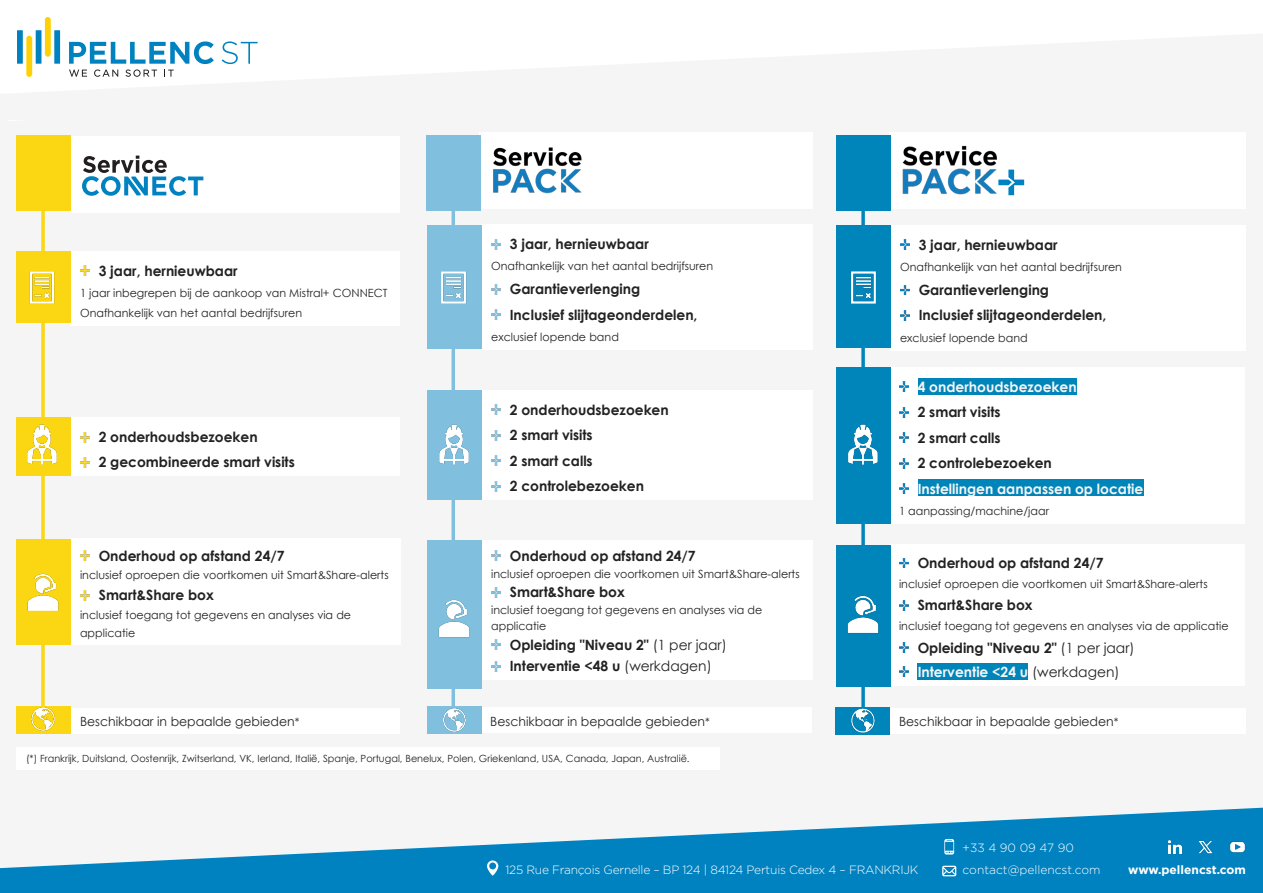
<style>
.page{position:relative;width:1263px;height:893px;background:#f5f5f5}
.page>*{position:absolute;margin:0;border:0;box-sizing:border-box;transform-origin:0 0}
.t1{font:700 14.1px/25.5px "Century Gothic";color:#222}
.t2{font:700 14.1px/25.5px "Century Gothic";letter-spacing:-.005em;color:#f5f5f5}
.t3{font:14.1px/24.2px "Century Gothic";color:#222}
.t4{font:12.75px "Century Gothic";color:#222}
.t5{font:300 12px "Gotham";letter-spacing:-.02em;color:#fff}
.t6{font:300 12px "Gotham";color:#fff}
.t7{font:700 12px "Gotham";color:#fff}
.t8{font:11.25px/18.3px "Century Gothic";letter-spacing:.005em;color:#222}
.t9{font:9.9px "Century Gothic";letter-spacing:-.005em;color:#222}
.s1{font-weight:400}
.s2{color:#222}
.s3{font-weight:700}
.s4{font-weight:700;color:#f5f5f5}
.s5{font-size:11.25px}
</style>
<div class="page">
<svg style="left:41px;top:211px;width:4px;height:493px"></svg>
<svg style="left:451px;top:211px;width:4px;height:494px"></svg>
<svg style="left:861px;top:211px;width:4px;height:495px"></svg>
<div style="left:889px;top:132px;width:357px;height:77px;background:#fff"></div>
<div style="left:480px;top:132px;width:333px;height:77px;background:#fff"></div>
<div style="left:70px;top:136px;width:329px;height:76px;background:#fff"></div>
<img style="left:493px;top:147px;width:89px;height:47px">
<svg style="left:82px;top:156px;width:121px;height:40px"></svg>
<img style="left:902px;top:145px;width:95px;height:50px">
<svg style="left:998px;top:170px;width:26px;height:25px"></svg>
<div style="left:481px;top:390px;width:332px;height:110px;background:#fff"></div>
<svg style="left:491px;top:405px;width:10px;height:10px"></svg>
<svg style="left:491px;top:430px;width:10px;height:10px"></svg>
<svg style="left:491px;top:456px;width:10px;height:10px"></svg>
<svg style="left:491px;top:481px;width:10px;height:10px"></svg>
<div style="left:70px;top:539px;width:330px;height:106px;background:#fff"></div>
<svg style="left:80px;top:551px;width:10px;height:10px"></svg>
<svg style="left:80px;top:590px;width:10px;height:10px"></svg>
<div style="left:481px;top:540px;width:332px;height:140px;background:#fff"></div>
<svg style="left:491px;top:551px;width:10px;height:10px"></svg>
<svg style="left:491px;top:588px;width:10px;height:9px"></svg>
<svg style="left:491px;top:640px;width:10px;height:10px"></svg>
<svg style="left:491px;top:661px;width:10px;height:10px"></svg>
<div style="left:889px;top:544px;width:356px;height:142px;background:#fff"></div>
<div style="left:918px;top:663px;width:110px;height:17px;background:#0085ba"></div>
<svg style="left:899px;top:558px;width:10px;height:10px"></svg>
<svg style="left:899px;top:600px;width:10px;height:10px"></svg>
<svg style="left:899px;top:643px;width:10px;height:10px"></svg>
<svg style="left:899px;top:667px;width:10px;height:10px"></svg>
<div style="left:889px;top:367px;width:355px;height:157px;background:#fff"></div>
<div style="left:918px;top:378px;width:159px;height:17px;background:#0085ba"></div>
<div style="left:918px;top:479px;width:225px;height:17px;background:#0085ba"></div>
<svg style="left:899px;top:382px;width:10px;height:10px"></svg>
<svg style="left:899px;top:407px;width:10px;height:10px"></svg>
<svg style="left:899px;top:433px;width:10px;height:10px"></svg>
<svg style="left:899px;top:458px;width:10px;height:10px"></svg>
<svg style="left:899px;top:484px;width:10px;height:10px"></svg>
<div style="left:70px;top:417px;width:330px;height:59px;background:#fff"></div>
<svg style="left:80px;top:432px;width:10px;height:10px"></svg>
<svg style="left:80px;top:458px;width:10px;height:10px"></svg>
<div style="left:70px;top:251px;width:330px;height:74px;background:#fff"></div>
<svg style="left:80px;top:266px;width:10px;height:10px"></svg>
<div style="left:481px;top:224px;width:332px;height:126px;background:#fff"></div>
<svg style="left:491px;top:239px;width:10px;height:10px"></svg>
<svg style="left:491px;top:284px;width:10px;height:10px"></svg>
<svg style="left:491px;top:310px;width:10px;height:10px"></svg>
<div style="left:889px;top:708px;width:357px;height:26px;background:#fff"></div>
<div style="left:480px;top:707px;width:332px;height:26px;background:#fff"></div>
<div style="left:70px;top:708px;width:330px;height:26px;background:#fff"></div>
<div style="left:890px;top:225px;width:355px;height:126px;background:#fff"></div>
<svg style="left:900px;top:240px;width:10px;height:10px"></svg>
<svg style="left:900px;top:285px;width:10px;height:10px"></svg>
<svg style="left:900px;top:310px;width:10px;height:10px"></svg>
<div style="left:835px;top:707px;width:54px;height:27px;background:#0085ba"></div>
<div style="left:427px;top:707px;width:54px;height:27px;background:#80c0de"></div>
<div style="left:427px;top:540px;width:54px;height:148px;background:#80c0de"></div>
<div style="left:427px;top:225px;width:54px;height:123px;background:#80c0de"></div>
<div style="left:427px;top:390px;width:54px;height:110px;background:#80c0de"></div>
<div style="left:16px;top:706px;width:54px;height:28px;background:#fad613"></div>
<div style="left:16px;top:539px;width:54px;height:106px;background:#fad613"></div>
<div style="left:16px;top:417px;width:54px;height:59px;background:#fad613"></div>
<div style="left:16px;top:251px;width:54px;height:72px;background:#fad613"></div>
<img style="left:29px;top:271px;width:26px;height:33px">
<img style="left:27px;top:424px;width:30px;height:41px">
<img style="left:27px;top:573px;width:32px;height:38px">
<img style="left:31px;top:704px;width:24px;height:27px">
<img style="left:441px;top:271px;width:26px;height:33px">
<img style="left:439px;top:424px;width:30px;height:41px">
<img style="left:438px;top:599px;width:32px;height:39px">
<img style="left:440px;top:705px;width:29px;height:27px">
<img style="left:849px;top:706px;width:29px;height:29px">
<div style="left:836px;top:545px;width:54px;height:141px;background:#0085ba"></div>
<div style="left:836px;top:225px;width:54px;height:122px;background:#0085ba"></div>
<div style="left:836px;top:367px;width:54px;height:157px;background:#0085ba"></div>
<img style="left:850px;top:271px;width:26px;height:33px">
<img style="left:848px;top:424px;width:30px;height:41px">
<img style="left:847px;top:595px;width:32px;height:39px">
<div style="left:16px;top:135px;width:54px;height:76px;background:#fad613"></div>
<div style="left:426px;top:135px;width:54px;height:76px;background:#80c0de"></div>
<div style="left:836px;top:135px;width:54px;height:76px;background:#0085ba"></div>
<div style="left:16px;top:747px;width:703px;height:22px;background:#fff"></div>
<svg style="left:0;top:808px;width:1263px;height:85px;fill:#0082c0"></svg>
<div style="left:26px;top:36px;width:6px;height:41px;background:#fed105;border-radius:3px"></div>
<div style="left:45px;top:17px;width:6px;height:40px;background:#fed105;border-radius:3px"></div>
<div style="left:17px;top:30px;width:6px;height:34px;background:#0082c0"></div>
<div style="left:36px;top:30px;width:5px;height:34px;background:#0082c0"></div>
<div style="left:54px;top:30px;width:6px;height:34px;background:#0082c0"></div>
<svg style="left:222px;top:41px;width:36px;height:23px"></svg>
<svg style="left:69px;top:41px;width:145px;height:36px"></svg>
<img style="left:1160px;top:832px;width:60px;height:29px">
<img style="left:1223px;top:832px;width:29px;height:29px">
<svg style="left:944px;top:839px;width:10px;height:15px"></svg>
<svg style="left:942px;top:866px;width:14px;height:10px"></svg>
<svg style="left:487px;top:860px;width:11px;height:16px"></svg>
<p class="t1" style="left:99px;top:257px;width:140px">3 jaar, hernieuwbaar</p>
<p class="t8" style="left:80px;top:283px;width:309px;line-height:19.6px">1 jaar inbegrepen bij de aankoop van Mistral+ CONNECT<br>Onafhankelijk van het aantal bedrijfsuren</p>
<p class="t1" style="left:99px;top:423px;width:198px">2 onderhoudsbezoeken<br>2 gecombineerde smart visits</p>
<p class="t1" style="left:99px;top:542px;width:187px">Onderhoud op afstand 24/7</p>
<p class="t8" style="left:80px;top:566px;width:310px">inclusief oproepen die voortkomen uit Smart&amp;Share-alerts</p>
<p class="t1" style="left:99px;top:582px;width:117px">Smart&amp;Share box</p>
<p class="t8" style="left:80px;top:605px;width:273px">inclusief toegang tot gegevens en analyses via de applicatie</p>
<p class="t1" style="left:510px;top:231px;width:140px">3 jaar, hernieuwbaar</p>
<p class="t8" style="left:491px;top:257px;width:224px">Onafhankelijk van het aantal bedrijfsuren</p>
<p class="t1" style="left:510px;top:276px;width:189px">Garantieverlenging<br>Inclusief slijtageonderdelen,</p>
<p class="t8" style="left:491px;top:328px;width:129px">exclusief lopende band</p>
<p class="t1" style="left:510px;top:396px;width:160px">2 onderhoudsbezoeken<br>2 smart visits<br>2 smart calls<br>2 controlebezoeken</p>
<p class="t1" style="left:510px;top:542px;width:187px">Onderhoud op afstand 24/7</p>
<p class="t8" style="left:491px;top:564px;width:310px">inclusief oproepen die voortkomen uit Smart&amp;Share-alerts</p>
<p class="t1" style="left:510px;top:579px;width:117px">Smart&amp;Share box</p>
<p class="t8" style="left:491px;top:602px;width:273px;line-height:15.6px">inclusief toegang tot gegevens en analyses via de applicatie</p>
<p class="t1" style="left:510px;top:634px;width:219px;line-height:21px">Opleiding "Niveau 2" <span class="s1">(1 per jaar)<br></span>Interventie &lt;48 u <span class="s1">(werkdagen)</span></p>
<p class="t1" style="left:919px;top:231px;width:140px">3 jaar, hernieuwbaar</p>
<p class="t8" style="left:900px;top:257px;width:224px">Onafhankelijk van het aantal bedrijfsuren</p>
<p class="t1" style="left:919px;top:276px;width:189px">Garantieverlenging<br>Inclusief slijtageonderdelen,</p>
<p class="t8" style="left:900px;top:328px;width:129px">exclusief lopende band</p>
<p class="t2" style="left:918px;top:373px;width:227px">4 onderhoudsbezoeken<br><span class="s2">2 smart visits<br>2 smart calls<br>2 controlebezoeken<br></span>Instellingen aanpassen op locatie</p>
<p class="t8" style="left:899px;top:502px;width:152px">1 aanpassing/machine/jaar</p>
<p class="t1" style="left:918px;top:549px;width:187px">Onderhoud op afstand 24/7</p>
<p class="t8" style="left:899px;top:574px;width:310px">inclusief oproepen die voortkomen uit Smart&amp;Share-alerts</p>
<p class="t1" style="left:918px;top:592px;width:116px">Smart&amp;Share box</p>
<p class="t8" style="left:899px;top:617px;width:331px">inclusief toegang tot gegevens en analyses via de applicatie</p>
<p class="t3" style="left:918px;top:635px;width:219px"><span class="s3">Opleiding "Niveau 2"</span> (1 per jaar)<br><span class="s4">Interventie &lt;24 u</span> (werkdagen)</p>
<p class="t4" style="left:80px;top:712px;width:221px">Beschikbaar in bepaalde gebieden<span class="s5">*</span></p>
<p class="t4" style="left:490px;top:712px;width:221px">Beschikbaar in bepaalde gebieden<span class="s5">*</span></p>
<p class="t4" style="left:899px;top:712px;width:221px">Beschikbaar in bepaalde gebieden<span class="s5">*</span></p>
<p class="t9" style="left:26px;top:751px;width:665px">(*) Frankrijk, Duitsland, Oostenrijk, Zwitserland, VK, Ierland, Italië, Spanje, Portugal, Benelux, Polen, Griekenland, USA, Canada, Japan, Australië.</p>
<p class="t5" style="left:505px;top:862px;width:414px">125 Rue François Gernelle – BP 124 | 84124 Pertuis Cedex 4 – FRANKRIJK</p>
<p class="t5" style="left:963px;top:840px;width:113px">+33 4 90 09 47 90</p>
<p class="t6" style="left:963px;top:862px;width:139px">contact@pellencst.com</p>
<p class="t7" style="left:1128px;top:862px;width:119px">www.pellencst.com</p>
</div>
